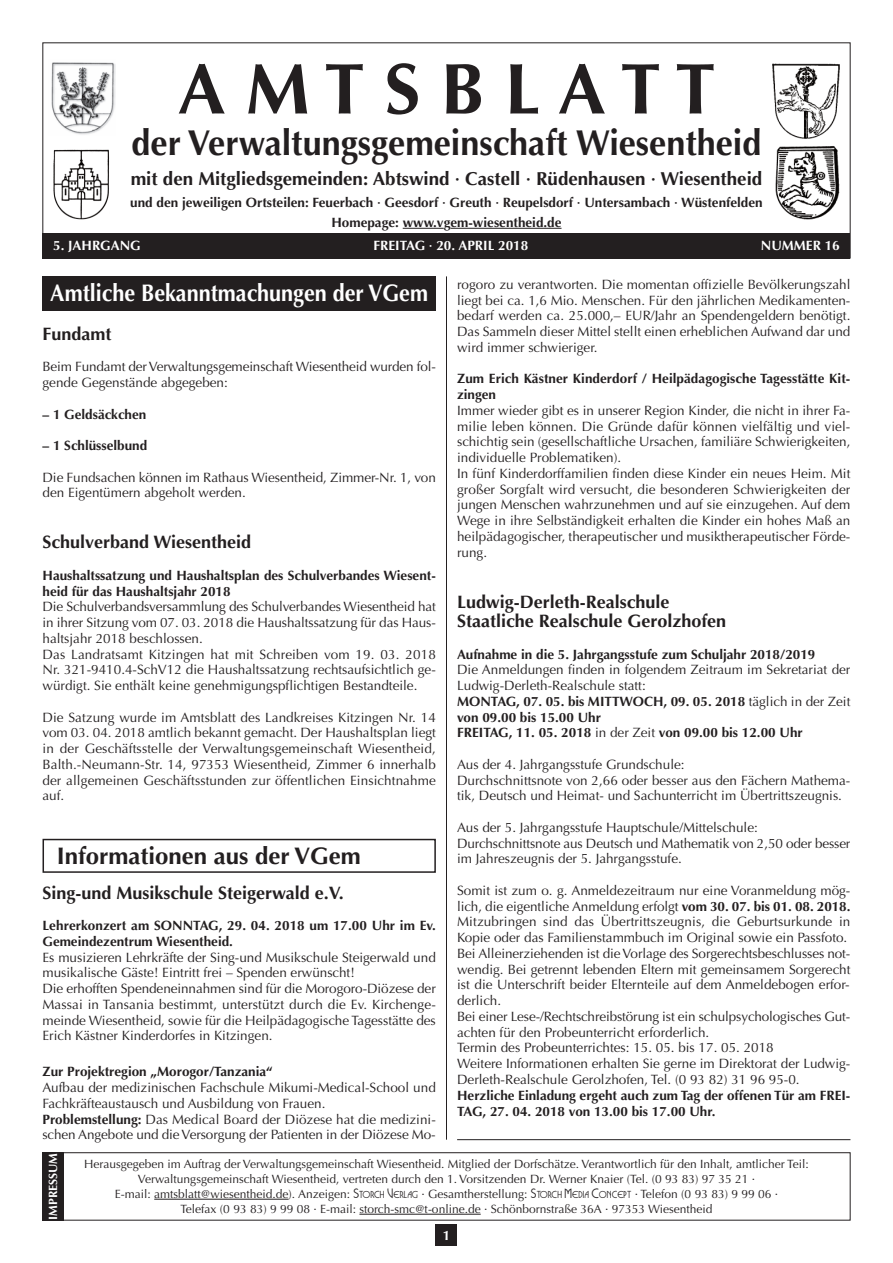
<style>
.page{position:relative;width:893px;height:1263px;background:#fff}
.page>*{position:absolute;margin:0;border:0;box-sizing:border-box;transform-origin:0 0}
.t1{font:700 72px "Optima";color:#231f20}
.t2{font:700 36px "Optima";color:#231f20;scale:.95 1}
.t3{font:700 24px "Optima";color:#fff;scale:.9 1}
.t4{font:700 24px "Optima";color:#231f20}
.t5{font:700 18.75px "Optima";color:#231f20}
.t6{font:700 18px/19.5px "Optima";color:#231f20}
.t7{font:13.5px/15.8px "Optima";color:#231f20}
.t8{font:700 13.5px/15.8px "Optima";color:#231f20}
.t9{font:700 13.5px "Optima";color:#fff}
.t10{font:12px/15px "Optima";color:#231f20;text-align:center}
.t11{font:700 12px "Optima";letter-spacing:-.005em;color:#fff}
.s1{font-weight:700}
.s2{font-family:"Busorama";font-weight:500}
.s3{font-family:"Busorama";font-weight:500;font-size:9px}
</style>
<div class="page">
<div style="left:436px;top:1225px;width:21px;height:21px;background:#231f20"></div>
<hr style="left:403px;top:228px;width:41px;height:1px;background:#231f20">
<hr style="left:450px;top:228px;width:111px;height:1px;background:#231f20">
<div style="left:43px;top:233px;width:807px;height:26px;background:#231f20"></div>
<hr style="left:446px;top:276px;width:1px;height:864px;background:#231f20">
<div style="left:43px;top:1152px;width:807px;height:68px;border:1px solid #231f20"></div>
<hr style="left:154px;top:1199px;width:135px;height:1px;background:#231f20">
<hr style="left:359px;top:1214px;width:122px;height:1px;background:#231f20">
<div style="left:43px;top:1152px;width:21px;height:68px;background:#231f20"></div>
<div style="left:43px;top:276px;width:393px;height:34px;background:#231f20"></div>
<img style="left:51px;top:62px;width:65px;height:73px">
<img style="left:53px;top:149px;width:56px;height:70px">
<img style="left:775px;top:146px;width:64px;height:74px">
<img style="left:772px;top:64px;width:68px;height:75px">
<div style="left:43px;top:839px;width:393px;height:34px;border:2px solid #231f20"></div>
<hr style="left:457px;top:1139px;width:393px;height:1px;background:#231f20">
<h1 class="t1" style="left:178px;top:47px;width:539px">A M T S B L A T T</h1>
<h2 class="t2" style="left:132px;top:122px;width:664px">der Verwaltungsgemeinschaft wiesentheid</h2>
<h3 class="t5" style="left:131px;top:168px;width:633px">mit den Mitgliedsgemeinden: Abtswind · castell · Rüdenhausen · wiesentheid</h3>
<p class="t8" style="left:130px;top:193px;width:634px;line-height:19.4px;text-align:center">und den jeweiligen ortsteilen: Feuerbach · Geesdorf · Greuth · Reupelsdorf · Untersambach · wüstenfelden<br>Homepage: www.vgem-wiesentheid.de</p>
<p class="t9" style="left:53px;top:238px;width:89px">5. JAHRGAnG</p>
<p class="t9" style="left:373px;top:238px;width:156px">FREITAG · 20. APRIL 2018</p>
<p class="t9" style="left:761px;top:238px;width:80px">nUMMER 16</p>
<h3 class="t3" style="left:50px;top:279px;width:421px">Amtliche Bekanntmachungen der VGem</h3>
<p class="t7" style="left:457px;top:277px;width:395px;text-align:justify">rogoro zu verantworten. Die momentan offizielle Bevölkerungszahl liegt bei ca. 1,6 Mio. Menschen. Für den jährlichen Medikamenten&shy;bedarf werden ca. 25.000,– EUR/Jahr an Spendengeldern benötigt.<br>Das Sammeln dieser Mittel stellt einen erheblichen Aufwand dar und wird immer schwieriger.</p>
<p class="t8" style="left:457px;top:371px;width:395px">Zum Erich Kästner Kinderdorf / Heilpädagogische Tagesstätte Kit&shy;zingen</p>
<p class="t7" style="left:457px;top:403px;width:395px">Immer wieder gibt es in unserer Region Kinder, die nicht in ihrer Fa&shy;milie leben können. Die Gründe dafür können vielfältig und viel&shy;schichtig sein (gesellschaftliche Ursachen, familiäre Schwierigkeiten, individuelle Problematiken).<br>In fünf Kinderdorffamilien finden diese Kinder ein neues Heim. Mit großer Sorgfalt wird versucht, die besonderen Schwierigkeiten der jungen Menschen wahrzunehmen und auf sie einzugehen. Auf dem Wege in ihre Selbständigkeit erhalten die Kinder ein hohes Maß an heilpädagogischer, therapeutischer und musiktherapeutischer Förde&shy;rung.</p>
<h3 class="t6" style="left:457px;top:592px;width:271px">Ludwig-Derleth-Realschule<br>Staatliche Realschule Gerolzhofen</h3>
<p class="t8" style="left:457px;top:646px;width:360px">Aufnahme in die 5. Jahrgangsstufe zum Schuljahr 2018/2019</p>
<p class="t7" style="left:457px;top:662px;width:395px">Die Anmeldungen finden in folgendem Zeitraum im Sekretariat der Ludwig-Derleth-Realschule statt:<br><span class="s1">MonTAG, 07. 05. bis MITTwocH, 09. 05. 2018</span> täglich in der Zeit <span class="s1">von 09.00 bis 15.00 Uhr<br>FREITAG, 11. 05. 2018</span> in der Zeit <span class="s1">von 09.00 bis 12.00 Uhr</span></p>
<p class="t7" style="left:457px;top:757px;width:395px">Aus der 4. Jahrgangsstufe Grundschule:<br>Durchschnittsnote von 2,66 oder besser aus den Fächern Mathema&shy;tik, Deutsch und Heimat- und Sachunterricht im Übertrittszeugnis.</p>
<p class="t7" style="left:457px;top:820px;width:395px">Aus der 5. Jahrgangsstufe Hauptschule/Mittelschule:<br>Durchschnittsnote aus Deutsch und Mathematik von 2,50 oder besser im Jahreszeugnis der 5. Jahrgangsstufe.</p>
<p class="t7" style="left:457px;top:883px;width:395px">Somit ist zum o. g. Anmeldezeitraum nur eine Voranmeldung mög&shy;lich, die eigentliche Anmeldung erfolgt <span class="s1">vom 30. 07. bis 01. 08. 2018.<br></span>Mitzubringen sind das Übertrittszeugnis, die Geburtsurkunde in Kopie oder das Familienstammbuch im Original sowie ein Passfoto.<br>Bei Alleinerziehenden ist die Vorlage des Sorgerechtsbeschlusses not&shy;wendig. Bei getrennt lebenden Eltern mit gemeinsamem Sorgerecht ist die Unterschrift beider Elternteile auf dem Anmeldebogen erfor&shy;derlich.<br>Bei einer Lese-/Rechtschreibstörung ist ein schulpsychologisches Gut&shy;achten für den Probeunterricht erforderlich.<br>Termin des Probeunterrichtes: 15. 05. bis 17. 05. 2018<br>Weitere Informationen erhalten Sie gerne im Direktorat der Ludwig-Derleth-Realschule Gerolzhofen, Tel. (0 93 82) 31 96 95-0.</p>
<p class="t8" style="left:457px;top:1087px;width:395px">Herzliche Einladung ergeht auch zum Tag der offenen Tür am FREI-<br>TAG, 27. 04. 2018 von 13.00 bis 17.00 Uhr.</p>
<h3 class="t6" style="left:43px;top:324px;width:71px">Fundamt</h3>
<p class="t7" style="left:43px;top:359px;width:395px">Beim Fundamt der Verwaltungsgemeinschaft Wiesentheid wurden fol&shy;gende Gegenstände abgegeben:</p>
<p class="t8" style="left:43px;top:406px;width:105px">– 1 Geldsäckchen</p>
<p class="t8" style="left:43px;top:438px;width:106px">– 1 Schlüsselbund</p>
<p class="t7" style="left:43px;top:469px;width:395px">Die Fundsachen können im Rathaus Wiesentheid, Zimmer-Nr. 1, von den Eigentümern abgeholt werden.</p>
<h3 class="t6" style="left:43px;top:533px;width:210px">Schulverband wiesentheid</h3>
<p class="t8" style="left:43px;top:568px;width:395px">Haushaltssatzung und Haushaltsplan des Schulverbandes wiesent&shy;heid für das Haushaltsjahr 2018</p>
<p class="t7" style="left:43px;top:599px;width:395px">Die Schulverbandsversammlung des Schulverbandes Wiesentheid hat in ihrer Sitzung vom 07. 03. 2018 die Haushaltssatzung für das Haus&shy;haltsjahr 2018 beschlossen.<br>Das Landratsamt Kitzingen hat mit Schreiben vom 19. 03. 2018<br>Nr. 321-9410.4-SchV12 die Haushaltssatzung rechtsaufsichtlich ge&shy;würdigt. Sie enthält keine genehmigungspflichtigen Bestandteile.</p>
<p class="t7" style="left:43px;top:709px;width:395px;text-align:justify">Die Satzung wurde im Amtsblatt des Landkreises Kitzingen Nr. 14 vom 03. 04. 2018 amtlich bekannt gemacht. Der Haushaltsplan liegt in der Geschäftsstelle der Verwaltungsgemeinschaft Wiesentheid, Balth.-Neumann-Str. 14, 97353 Wiesentheid, Zimmer 6 innerhalb der allgemeinen Geschäftsstunden zur öffentlichen Einsichtnahme auf.</p>
<h3 class="t4" style="left:57px;top:841px;width:306px">Informationen aus der VGem</h3>
<h3 class="t6" style="left:43px;top:883px;width:303px">Sing-und Musikschule Steigerwald e.V.</h3>
<p class="t8" style="left:42px;top:918px;width:395px">Lehrerkonzert am SonnTAG, 29. 04. 2018 um 17.00 Uhr im Ev.<br>Gemeindezentrum wiesentheid.</p>
<p class="t7" style="left:42px;top:949px;width:395px">Es musizieren Lehrkräfte der Sing-und Musikschule Steigerwald und musikalische Gäste! Eintritt frei – Spenden erwünscht!<br>Die erhofften Spendeneinnahmen sind für die Morogoro-Diözese der Massai in Tansania bestimmt, unterstützt durch die Ev. Kirchenge&shy;meinde Wiesentheid, sowie für die Heilpädagogische Tagesstätte des Erich Kästner Kinderdorfes in Kitzingen.</p>
<p class="t8" style="left:42px;top:1064px;width:232px">Zur Projektregion „Morogor/Tanzania“</p>
<p class="t7" style="left:42px;top:1080px;width:395px">Aufbau der medizinischen Fachschule Mikumi-Medical-School und Fachkräfteaustausch und Ausbildung von Frauen.<br><span class="s1">Problemstellung:</span> Das Medical Board der Diözese hat die medizini&shy;schen Angebote und die Versorgung der Patienten in der Diözese Mo-</p>
<p class="t10" style="left:84px;top:1156px;width:726px">Herausgegeben im Auftrag der Verwaltungsgemeinschaft Wiesentheid. Mitglied der Dorfschätze. Verantwortlich für den Inhalt, amtlicher Teil:<br>Verwaltungsgemeinschaft Wiesentheid, vertreten durch den 1. Vorsitzenden Dr. Werner Knaier (Tel. (0 93 83) 97 35 21 ·<br>E-mail: amtsblatt@wiesentheid.de). Anzeigen: <span class="s2">S</span><span class="s3">TORCH</span> <span class="s2">V</span><span class="s3">ERLAG</span> · Gesamtherstellung: <span class="s2">S</span><span class="s3">TORCH</span> <span class="s2">M</span><span class="s3">EDIA</span> <span class="s2">C</span><span class="s3">ONCEPT</span> · Telefon (0 93 83) 9 99 06 ·<br>Telefax (0 93 83) 9 99 08 · E-mail: storch-smc@t-online.de · Schönbornstraße 36A · 97353 Wiesentheid</p>
<p class="t11" style="left:46px;top:1219px;width:68px;rotate:-90deg">IMPRESSUM</p>
<p class="t9" style="left:443px;top:1227px;width:9px">1</p>
</div>
